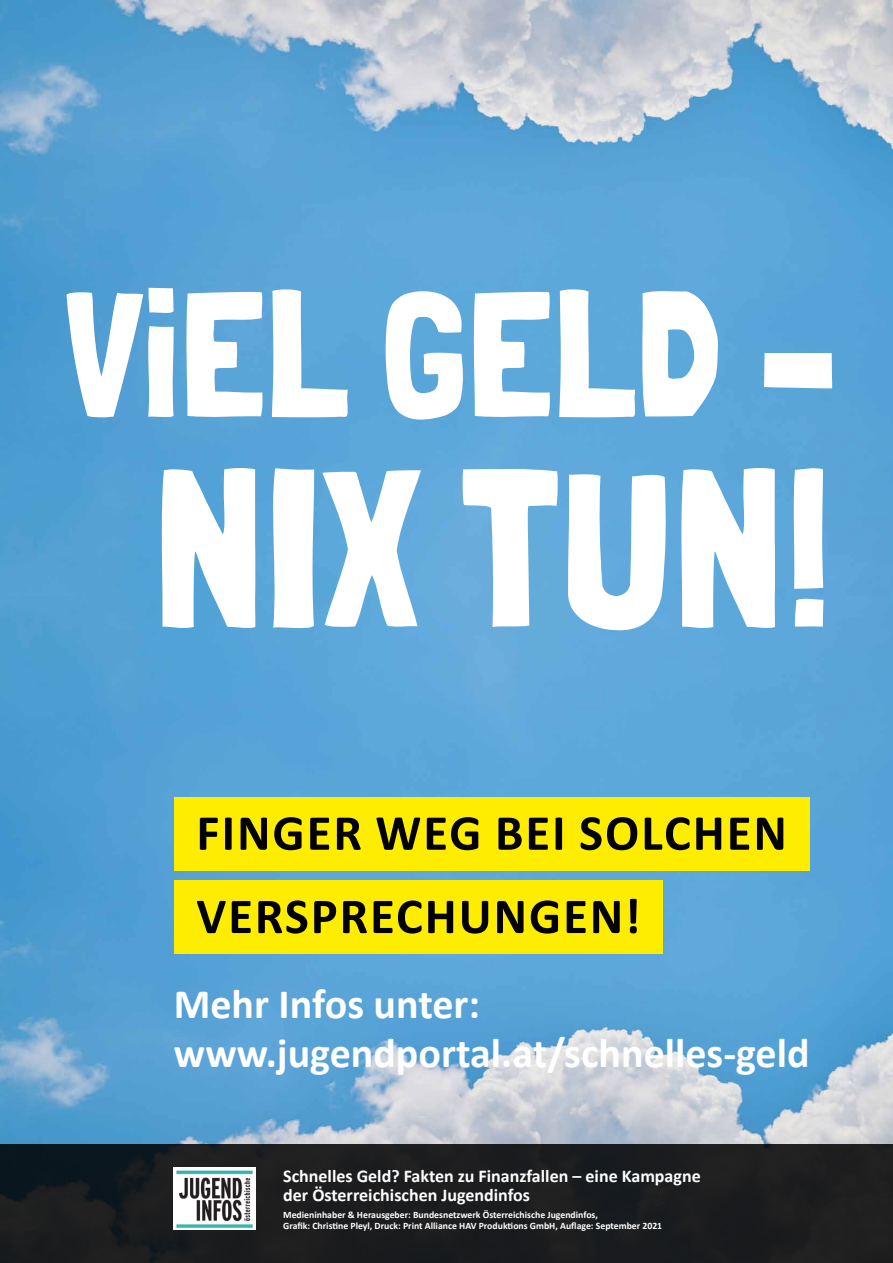
<style>
.page{position:relative;width:893px;height:1263px;background:#fff}
.page>*{position:absolute;margin:0;border:0;box-sizing:border-box;transform-origin:0 0}
.t1{font:223.65px "Londrina Solid";color:#fff}
.t2{font:178.95px "Londrina Solid";color:#fff}
.t3{font:700 50.7px/83.3px "Calibri";letter-spacing:.04em;color:#000}
.t4{font:700 42px/48.8px "Calibri";color:#fff}
.t5{font:700 18px/18.8px "Calibri";color:#fff}
.t6{font:700 9.75px/11.2px "Calibri";color:#fff}
</style>
<div class="page">
<img style="left:0;top:595px;width:893px;height:550px">
<svg style="left:0;top:1145px;width:893px;height:118px;background:#1b1d1f"></svg>
<img style="left:0;top:0;width:893px;height:595px">
<div style="left:174px;top:797px;width:636px;height:74px;background:#ffed00"></div>
<div style="left:174px;top:881px;width:488px;height:73px;background:#ffed00"></div>
<img style="left:174px;top:1168px;width:81px;height:62px">
<h2 class="t2" style="left:64px;top:249px;width:777px">ViEL GELD –</h2>
<h1 class="t1" style="left:153px;top:417px;width:681px">NIX TUN!</h1>
<h3 class="t3" style="left:196px;top:789px;width:592px">FINGER WEG BEI SOLCHEN<br>VERSPRECHUNGEN!</h3>
<h3 class="t4" style="left:174px;top:978px;width:637px">Mehr Infos unter: www.jugendportal.at/schnelles-geld</h3>
<h3 class="t5" style="left:283px;top:1166px;width:419px">Schnelles Geld? Fakten zu Finanzfallen – eine Kampagne der Österreichischen Jugendinfos</h3>
<p class="t6" style="left:283px;top:1209px;width:381px">Medieninhaber &amp; Herausgeber: Bundesnetzwerk Österreichische Jugendinfos,<br>Grafik: Christine Pleyl, Druck: Print Alliance HAV Produktions GmbH, Auflage: September 2021</p>
</div>
